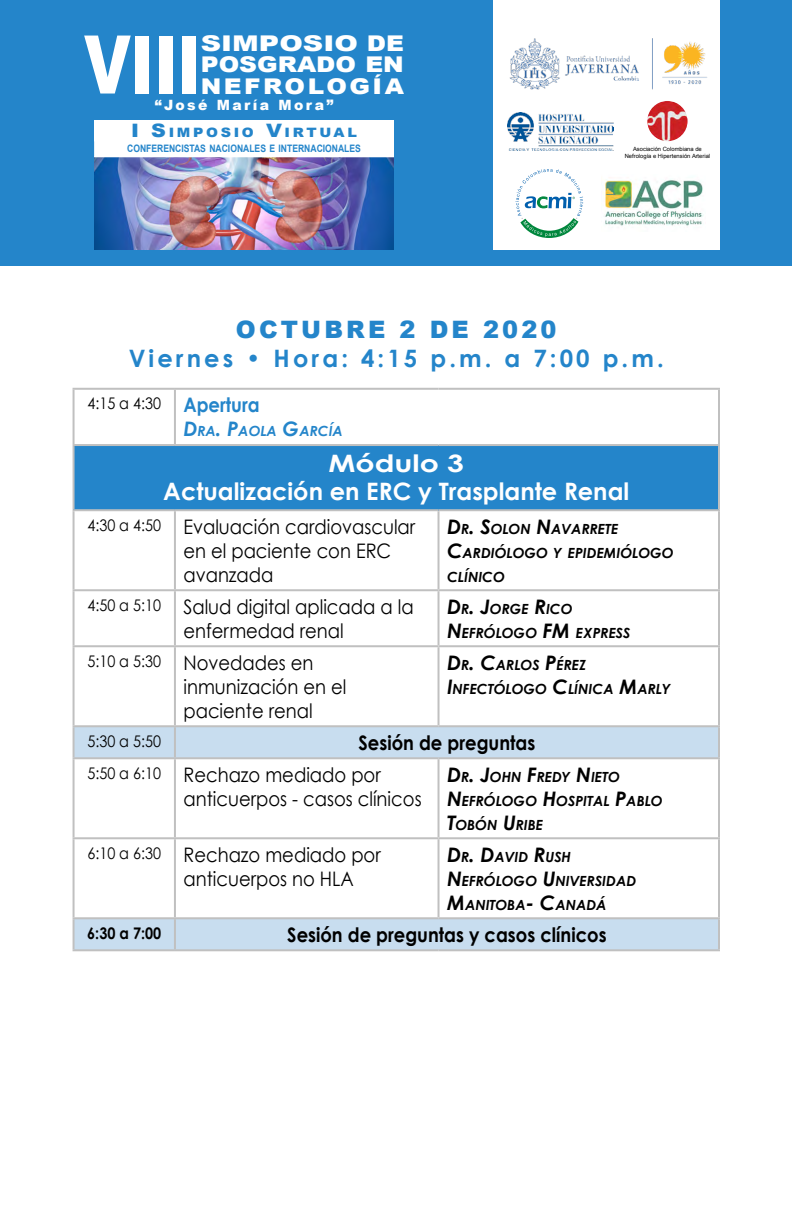
<style>
.page{position:relative;width:792px;height:1224px;background:#fff}
.page>*{position:absolute;margin:0;border:0;box-sizing:border-box;transform-origin:0 0}
.t1{font:900 81px "Arial";color:#fff;scale:.74 1}
.simposio_3{font:700 24px "Century Gothic";color:#fff}
.t2{font:700 24px "Century Gothic";letter-spacing:.13em;color:#2485ca}
.t3{font:900 24px "Arial";letter-spacing:.13em;color:#2485ca}
.simposio_3-2{font:700 24px "Century Gothic";color:#fff;scale:1.25 1}
.t4{font:900 21.6px/21.2px "Arial";color:#fff;text-align:justify;scale:1.3 1}
.simposio_3-3{font:20px/24px "Century Gothic";color:#000;scale:.9 1}
.simposio_3-4{font:700 20px "Century Gothic";color:#000;scale:.9 1}
.simposio_3-5{font:700 20px "Century Gothic";color:#2485ca;scale:.9 1}
.simposio_3-6{font:16px "Century Gothic";color:#000;scale:.9 1}
.simposio_3-7{font:700 16px "Century Gothic";color:#000;scale:.9 1}
.t5{font:900 14.2px "Arial";letter-spacing:.17em;color:#fff}
.Dr_-_dra{font:italic 700 14px/24px "Century Gothic";color:#000}
.Dr_-_dra-2{font:italic 700 14px "Century Gothic";color:#2485ca}
.t6{font:900 13px "Arial";color:#2485ca;scale:1.11 1}
.t7{font:700 10.2px "Arial";color:#2485ca;scale:.83 1}
.t8{font:5.8px/7px "Arial";color:#000;text-align:center}
.s1{font-style:inherit}
.s2{font-size:18.4px}
.s3{font-size:20px}
</style>
<div class="page">
<div style="left:0;top:0;width:792px;height:266px;background:#2485ca"></div>
<div style="left:493px;top:0;width:227px;height:249px;background:#fff"></div>
<img style="left:94px;top:157px;width:300px;height:92px">
<div style="left:94px;top:120px;width:300px;height:21px;background:#fff"></div>
<div style="left:95px;top:141px;width:298px;height:16px;background:#fff"></div>
<svg style="left:515px;top:169px;width:68px;height:69px"></svg>
<img style="left:509px;top:38px;width:198px;height:52px">
<img style="left:507px;top:112px;width:106px;height:39px">
<img style="left:603px;top:177px;width:101px;height:49px">
<img style="left:647px;top:101px;width:41px;height:40px;border-radius:20px">
<div style="left:74px;top:445px;width:645px;height:65px;background:#2485ca"></div>
<svg style="left:75px;top:727px;width:643px;height:222px"></svg>
<hr style="left:73px;top:388px;width:102px;height:2px;background:#c0c0c0">
<hr style="left:73px;top:390px;width:2px;height:54px;background:#c0c0c0">
<hr style="left:175px;top:388px;width:264px;height:2px;background:#c0c0c0">
<hr style="left:174px;top:390px;width:2px;height:54px;background:#c0c0c0">
<hr style="left:439px;top:388px;width:281px;height:2px;background:#c0c0c0">
<hr style="left:718px;top:390px;width:2px;height:54px;background:#c0c0c0">
<hr style="left:73px;top:444px;width:102px;height:2px;background:#c0c0c0">
<hr style="left:73px;top:446px;width:2px;height:63px;background:#c0c0c0">
<hr style="left:175px;top:444px;width:264px;height:2px;background:#c0c0c0">
<hr style="left:439px;top:444px;width:281px;height:2px;background:#c0c0c0">
<hr style="left:718px;top:446px;width:2px;height:63px;background:#c0c0c0">
<hr style="left:73px;top:509px;width:102px;height:2px;background:#c0c0c0">
<hr style="left:73px;top:511px;width:2px;height:78px;background:#c0c0c0">
<hr style="left:175px;top:509px;width:264px;height:2px;background:#c0c0c0">
<hr style="left:174px;top:511px;width:2px;height:78px;background:#c0c0c0">
<hr style="left:439px;top:509px;width:281px;height:2px;background:#c0c0c0">
<hr style="left:438px;top:511px;width:2px;height:78px;background:#c0c0c0">
<hr style="left:718px;top:511px;width:2px;height:78px;background:#c0c0c0">
<hr style="left:73px;top:589px;width:102px;height:2px;background:#c0c0c0">
<hr style="left:73px;top:591px;width:2px;height:54px;background:#c0c0c0">
<hr style="left:175px;top:589px;width:264px;height:2px;background:#c0c0c0">
<hr style="left:174px;top:591px;width:2px;height:54px;background:#c0c0c0">
<hr style="left:439px;top:589px;width:281px;height:2px;background:#c0c0c0">
<hr style="left:438px;top:591px;width:2px;height:54px;background:#c0c0c0">
<hr style="left:718px;top:591px;width:2px;height:54px;background:#c0c0c0">
<hr style="left:73px;top:645px;width:102px;height:2px;background:#c0c0c0">
<hr style="left:73px;top:647px;width:2px;height:78px;background:#c0c0c0">
<hr style="left:175px;top:645px;width:264px;height:2px;background:#c0c0c0">
<hr style="left:174px;top:647px;width:2px;height:78px;background:#c0c0c0">
<hr style="left:439px;top:645px;width:281px;height:2px;background:#c0c0c0">
<hr style="left:438px;top:647px;width:2px;height:78px;background:#c0c0c0">
<hr style="left:718px;top:647px;width:2px;height:78px;background:#c0c0c0">
<hr style="left:73px;top:725px;width:102px;height:2px;background:#c0c0c0">
<hr style="left:73px;top:727px;width:2px;height:30px;background:#c0c0c0">
<hr style="left:175px;top:725px;width:264px;height:2px;background:#c0c0c0">
<hr style="left:174px;top:727px;width:2px;height:30px;background:#c0c0c0">
<hr style="left:439px;top:725px;width:281px;height:2px;background:#c0c0c0">
<hr style="left:718px;top:727px;width:2px;height:30px;background:#c0c0c0">
<hr style="left:73px;top:757px;width:102px;height:2px;background:#c0c0c0">
<hr style="left:73px;top:759px;width:2px;height:78px;background:#c0c0c0">
<hr style="left:175px;top:757px;width:264px;height:2px;background:#c0c0c0">
<hr style="left:174px;top:759px;width:2px;height:78px;background:#c0c0c0">
<hr style="left:439px;top:757px;width:281px;height:2px;background:#c0c0c0">
<hr style="left:438px;top:759px;width:2px;height:78px;background:#c0c0c0">
<hr style="left:718px;top:759px;width:2px;height:78px;background:#c0c0c0">
<hr style="left:73px;top:837px;width:102px;height:2px;background:#c0c0c0">
<hr style="left:73px;top:839px;width:2px;height:78px;background:#c0c0c0">
<hr style="left:175px;top:837px;width:264px;height:2px;background:#c0c0c0">
<hr style="left:174px;top:839px;width:2px;height:78px;background:#c0c0c0">
<hr style="left:439px;top:837px;width:281px;height:2px;background:#c0c0c0">
<hr style="left:438px;top:839px;width:2px;height:78px;background:#c0c0c0">
<hr style="left:718px;top:839px;width:2px;height:78px;background:#c0c0c0">
<hr style="left:73px;top:917px;width:102px;height:2px;background:#c0c0c0">
<hr style="left:73px;top:919px;width:2px;height:30px;background:#c0c0c0">
<hr style="left:175px;top:917px;width:264px;height:2px;background:#c0c0c0">
<hr style="left:174px;top:919px;width:2px;height:30px;background:#c0c0c0">
<hr style="left:439px;top:917px;width:281px;height:2px;background:#c0c0c0">
<hr style="left:718px;top:919px;width:2px;height:30px;background:#c0c0c0">
<hr style="left:73px;top:949px;width:102px;height:2px;background:#c0c0c0">
<hr style="left:175px;top:949px;width:264px;height:2px;background:#c0c0c0">
<hr style="left:439px;top:949px;width:281px;height:2px;background:#c0c0c0">
<p class="t1" style="left:84px;top:6px;width:159px">VIII</p>
<p class="t4" style="left:201px;top:32px;width:158px">SIMPOSIO DE POSGRADO EN NEFROLOGÍA</p>
<p class="t5" style="left:155px;top:95px;width:180px"><span class="s1">“</span>José María Mora<span class="s1">”</span></p>
<p class="t6" style="left:131px;top:123px;width:79px"><span class="s2">I S</span>I MPOSIO</p>
<p class="t6" style="left:266px;top:123px;width:28px"><span class="s2">V</span>IRTU</p>
<p class="t6" style="left:334px;top:123px;width:23px">AL</p>
<p class="t7" style="left:127px;top:141px;width:283px">CONFERENCISTAS NACIONALES E INTERNACIONALES</p>
<p class="t8" style="left:625px;top:145px;width:87px">Asociación Colombiana de<br>Nefrología e Hipertensión Arterial</p>
<p class="t3" style="left:236px;top:312px;width:322px">OCTUBRE 2 DE 2020</p>
<p class="t2" style="left:129px;top:343px;width:537px">Viernes • Hora: 4:15 p.m. a 7:00 p.m.</p>
<p class="simposio_3-6" style="left:87px;top:394px;width:83px">4:15 a 4:30</p>
<p class="simposio_3-5" style="left:183px;top:392px;width:86px">Apertura</p>
<p class="Dr_-_dra-2" style="left:183px;top:422px;width:161px"><span class="s3">D</span>RA<span class="s3">. P</span>AOLA <span class="s3">G</span>ARCÍA</p>
<p class="simposio_3-2" style="left:328px;top:448px;width:110px">Módulo 3</p>
<p class="simposio_3" style="left:163px;top:477px;width:468px">Actualización en ERC y Trasplante Renal</p>
<p class="simposio_3-6" style="left:87px;top:515px;width:83px">4:30 a 4:50</p>
<p class="simposio_3-3" style="left:183px;top:514px;width:259px">Evaluación cardiovascular en el paciente con ERC avanzada</p>
<p class="Dr_-_dra" style="left:447px;top:516px;width:173px"><span class="s3">D</span>R<span class="s3">. S</span>OLON <span class="s3">N</span>AVARRETE</p>
<p class="Dr_-_dra" style="left:447px;top:540px;width:228px"><span class="s3">C</span>ARDIÓLOGO Y EPIDEMIÓLOGO<br>CLÍNICO</p>
<p class="simposio_3-6" style="left:87px;top:595px;width:83px">4:50 a 5:10</p>
<p class="simposio_3-3" style="left:183px;top:594px;width:257px">Salud digital aplicada a la enfermedad renal</p>
<p class="Dr_-_dra" style="left:447px;top:596px;width:127px"><span class="s3">D</span>R<span class="s3">. J</span>ORGE <span class="s3">R</span>ICO</p>
<p class="Dr_-_dra" style="left:447px;top:620px;width:185px"><span class="s3">N</span>EFRÓLOGO <span class="s3">FM</span> EXPRESS</p>
<p class="simposio_3-6" style="left:87px;top:651px;width:83px">5:10 a 5:30</p>
<p class="simposio_3-3" style="left:183px;top:650px;width:182px">Novedades en inmunización en el paciente renal</p>
<p class="Dr_-_dra" style="left:447px;top:652px;width:141px"><span class="s3">D</span>R<span class="s3">. C</span>ARLOS <span class="s3">P</span>ÉREZ</p>
<p class="Dr_-_dra" style="left:447px;top:676px;width:225px"><span class="s3">I</span>NFECTÓLOGO <span class="s3">C</span>LÍNICA <span class="s3">M</span>ARLY</p>
<p class="simposio_3-6" style="left:87px;top:731px;width:83px">5:30 a 5:50</p>
<p class="simposio_3-4" style="left:359px;top:730px;width:198px">Sesión de preguntas</p>
<p class="simposio_3-6" style="left:87px;top:763px;width:83px">5:50 a 6:10</p>
<p class="simposio_3-3" style="left:183px;top:762px;width:266px">Rechazo mediado por anticuerpos - casos clínicos</p>
<p class="Dr_-_dra" style="left:447px;top:764px;width:174px"><span class="s3">D</span>R<span class="s3">. J</span>OHN <span class="s3">F</span>REDY <span class="s3">N</span>IETO</p>
<p class="Dr_-_dra" style="left:447px;top:788px;width:217px"><span class="s3">N</span>EFRÓLOGO <span class="s3">H</span>OSPITAL <span class="s3">P</span>ABLO<br><span class="s3">T</span>OBÓN <span class="s3">U</span>RIBE</p>
<p class="simposio_3-6" style="left:87px;top:843px;width:83px">6:10 a 6:30</p>
<p class="simposio_3-3" style="left:183px;top:842px;width:221px">Rechazo mediado por anticuerpos no HLA</p>
<p class="Dr_-_dra" style="left:447px;top:844px;width:125px"><span class="s3">D</span>R<span class="s3">. D</span>AVID <span class="s3">R</span>USH</p>
<p class="Dr_-_dra" style="left:447px;top:868px;width:190px"><span class="s3">N</span>EFRÓLOGO <span class="s3">U</span>NIVERSIDAD<br><span class="s3">M</span>ANITOBA<span class="s3">- C</span>ANADÁ</p>
<p class="simposio_3-7" style="left:87px;top:923px;width:84px">6:30 a 7:00</p>
<p class="simposio_3-4" style="left:287px;top:922px;width:356px">Sesión de preguntas y casos clínicos</p>
</div>
